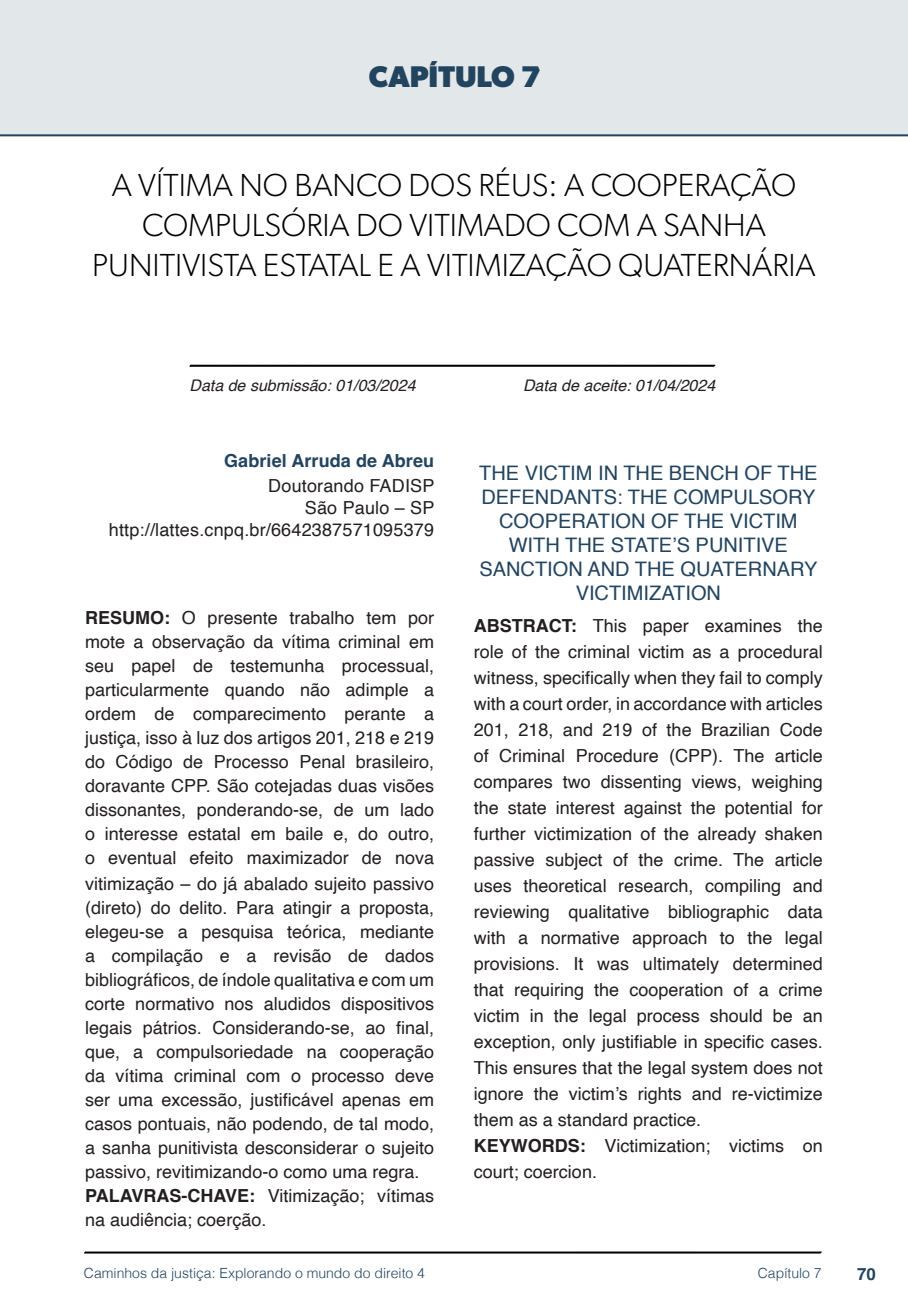
<style>
.page{position:relative;width:908px;height:1304px;background:#fff}
.page>*{position:absolute;margin:0;border:0;box-sizing:border-box;transform-origin:0 0}
.nome_artigos{font:300 32px/40px "Gibson";color:#000;text-align:center}
.capítulos{font:700 30px "Gibson";color:#23445f}
.título_Inglês{font:20px/24px "Helvetica";color:#23445f;text-align:center}
.Resumos_e_PC_TXT{font:18px/24px "Helvetica";color:#231f20;text-align:justify}
.info_autores{font:18px "Helvetica";letter-spacing:.01em;color:#231f20}
.nome_autores{font:700 18px "Helvetica";letter-spacing:.005em;color:#23445f}
.t1{font:700 16.8px "Helvetica";color:#23445f}
.data{font:italic 16px "Helvetica";color:#231f20}
.t2{font:300 14px "Helvetica";color:#23445f}
.s1{font-weight:700}
</style>
<div class="page">
<svg style="left:84px;top:1251px;width:737px;height:3px;background:#515151"></svg>
<div style="left:0;top:0;width:907px;height:136px;background:#e2e7e9"></div>
<svg style="left:189px;top:364px;width:526px;height:3px;background:#4f4f4f"></svg>
<div style="left:44px;top:72px;width:68px;height:61px;background:#e2e7e9"></div>
<p class="capítulos" style="left:369px;top:58px;width:173px">CAPÍTULO 7</p>
<p class="nome_artigos" style="left:92px;top:164px;width:724px">A VÍTIMA NO BANCO DOS RÉUS: A COOPERAÇÃO<br>COMPULSÓRIA DO VITIMADO COM A SANHA<br>PUNITIVISTA ESTATAL E A VITIMIZAÇÃO QUATERNÁRIA</p>
<p class="data" style="left:189px;top:373px;width:227px">Data de submissão: 01/03/2024</p>
<p class="data" style="left:523px;top:373px;width:194px">Data de aceite: 01/04/2024</p>
<p class="nome_autores" style="left:224px;top:450px;width:211px">Gabriel Arruda de Abreu</p>
<p class="info_autores" style="left:268px;top:472px;width:167px">Doutorando FADISP</p>
<p class="info_autores" style="left:305px;top:494px;width:131px">São Paulo – SP</p>
<p class="info_autores" style="left:109px;top:516px;width:326px">http://lattes.cnpq.br/6642387571095379</p>
<p class="Resumos_e_PC_TXT" style="left:85px;top:607px;width:350px"><span class="s1">RESUMO:</span> O presente trabalho tem por mote a observação da vítima criminal em seu papel de testemunha processual, particularmente quando não adimple a ordem de comparecimento perante a justiça, isso à luz dos artigos 201, 218 e 219 do Código de Processo Penal brasileiro, doravante CPP. São cotejadas duas visões dissonantes, ponderando-se, de um lado o interesse estatal em baile e, do outro, o eventual efeito maximizador de nova</p>
<p class="Resumos_e_PC_TXT" style="left:85px;top:873px;width:350px">vitimização – do já abalado sujeito passivo (direto) do delito. Para atingir a proposta, elegeu-se a pesquisa teórica, mediante a compilação e a revisão de dados bibliográficos, de índole qualitativa e com um corte normativo nos aludidos dispositivos legais pátrios. Considerando-se, ao final, que, a compulsoriedade na cooperação da vítima criminal com o processo deve ser uma excessão, justificável apenas em casos pontuais, não podendo, de tal modo, a sanha punitivista desconsiderar o sujeito passivo, revitimizando-o como uma regra.</p>
<p class="Resumos_e_PC_TXT" style="left:85px;top:1185px;width:350px"><span class="s1">PALAVRAS-CHAVE:</span> Vitimização; vítimas na audiência; coerção.</p>
<p class="título_Inglês" style="left:479px;top:462px;width:340px">THE VICTIM IN THE BENCH OF THE<br>DEFENDANTS: THE COMPULSORY<br>COOPERATION OF THE VICTIM<br>WITH THE STATE’S PUNITIVE<br>SANCTION AND THE QUATERNARY<br>VICTIMIZATION</p>
<p class="Resumos_e_PC_TXT" style="left:473px;top:613px;width:350px;line-height:26px"><span class="s1">ABSTRACT:</span> This paper examines the role of the criminal victim as a procedural witness, specifically when they fail to comply with a court order, in accordance with articles 201, 218, and 219 of the Brazilian Code of Criminal Procedure (CPP). The article compares two dissenting views, weighing the state interest against the potential for further victimization of the already shaken passive subject of the crime. The article uses theoretical research, compiling and reviewing qualitative bibliographic data with a normative approach to the legal provisions. It was ultimately determined that requiring the cooperation of a crime victim in the legal process should be an exception, only justifiable in specific cases.<br>This ensures that the legal system does not ignore the victim’s rights and re-victimize them as a standard practice.</p>
<p class="Resumos_e_PC_TXT" style="left:473px;top:1133px;width:350px;line-height:26px"><span class="s1">KEYWORDS:</span> Victimization; victims on court; coercion.</p>
<p class="t2" style="left:84px;top:1261px;width:342px">Caminhos da justiça: Explorando o mundo do direito 4</p>
<p class="t2" style="left:757px;top:1261px;width:65px">Capítulo 7</p>
<p class="t1" style="left:856px;top:1264px;width:20px">70</p>
</div>
